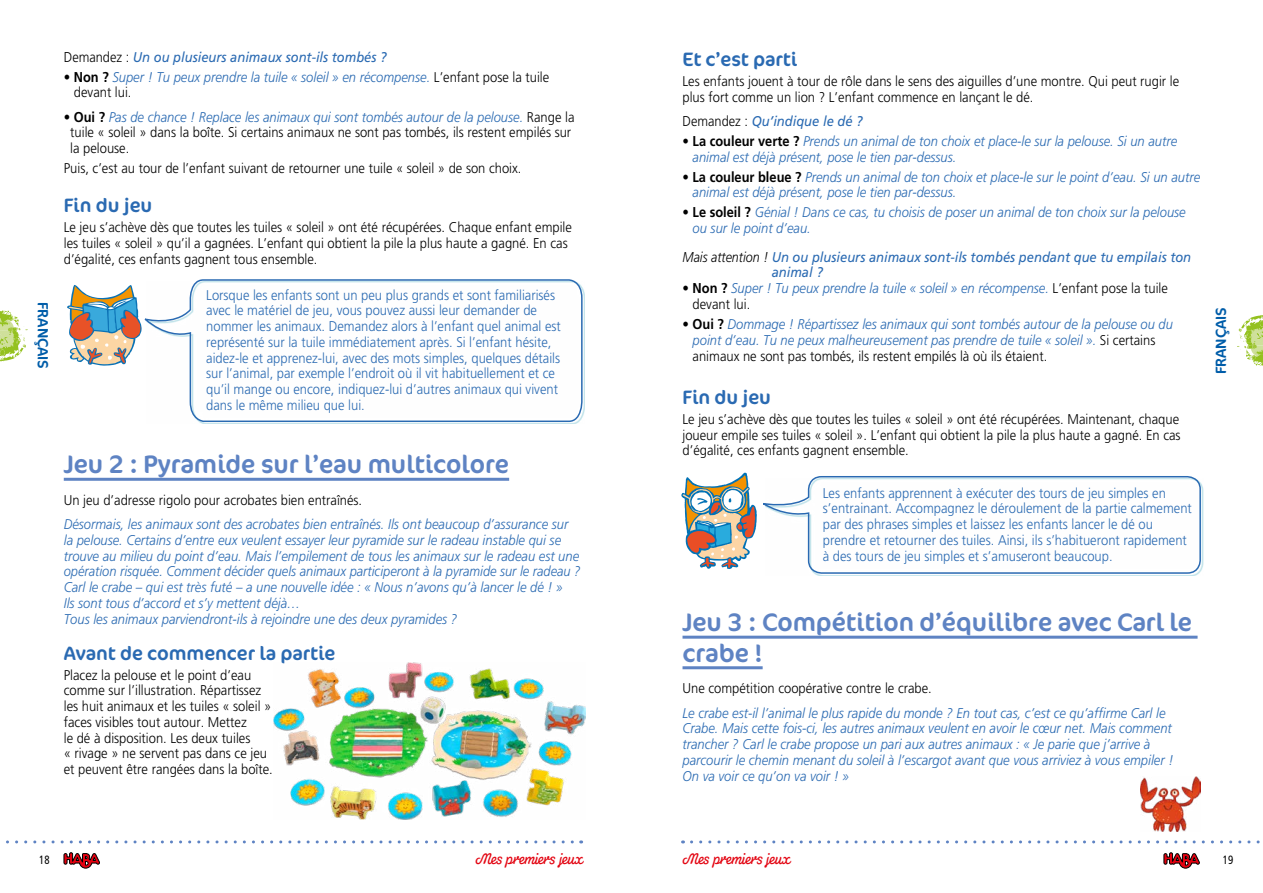
<style>
.page{position:relative;width:1263px;height:893px;background:#fff}
.page>*{position:absolute;margin:0;border:0;box-sizing:border-box;transform-origin:0 0}
.t1{font:25.5px/30.6px "Cocon";color:#5e83c3}
.t2{font:19.5px "Cocon";color:#2a6ab2}
.t3{font:15px "Susa";color:#e30613;scale:.9 1}
.t4{font:15px "Cocon";color:#005da9}
.t5{font:italic 300 14.1px/15.8px "Frutiger LT";color:#2a6ab2;scale:.92 1}
.t6{font:300 14.1px/15.8px "Frutiger LT";color:#000;scale:.92 1}
.t7{font:300 14.1px/15.8px "Frutiger LT";color:#2a6ab2;scale:.92 1}
.t8{font:italic 14.1px/15.8px "Frutiger LT";color:#2a6ab2;scale:.92 1}
.t9{font:condensed 12px "Frutiger LT";color:#000;scale:.9 1}
.s1{font-weight:300;font-style:normal;font-size:14.25px;color:#000}
.s2{font-style:normal;color:#000}
.s3{font-weight:700;font-style:normal;font-size:14.25px;color:#000}
.s4{font-weight:700;font-size:14.25px}
.s5{font-style:italic;color:#2a6ab2}
.s6{font-weight:300;font-size:14.25px;color:#000}
</style>
<div class="page">
<svg style="left:691px;top:840px;width:569px;height:3px"></svg>
<svg style="left:6px;top:840px;width:576px;height:3px"></svg>
<svg style="left:1237px;top:315px;width:26px;height:51px"></svg>
<svg style="left:0;top:310px;width:28px;height:52px"></svg>
<svg style="left:1164px;top:852px;width:36px;height:16px"></svg>
<svg style="left:64px;top:852px;width:36px;height:16px"></svg>
<svg style="left:144px;top:279px;width:439px;height:144px"></svg>
<svg style="left:681px;top:473px;width:521px;height:101px"></svg>
<img style="left:274px;top:662px;width:312px;height:157px">
<svg style="left:67px;top:285px;width:75px;height:81px"></svg>
<img style="left:1140px;top:776px;width:60px;height:55px">
<hr style="left:64px;top:478px;width:445px;height:3px;background:#5e83c3">
<hr style="left:682px;top:636px;width:515px;height:3px;background:#5e83c3">
<hr style="left:682px;top:666px;width:81px;height:3px;background:#5e83c3">
<p class="t4" style="left:52px;top:302px;width:69px;rotate:90deg">FRANÇAIS</p>
<p class="t8" style="left:64px;top:49px;width:352px"><span class="s1">Demandez :</span> Un ou plusieurs animaux sont-ils tombés ?</p>
<p class="t5" style="left:74px;top:69px;width:518px;text-indent:-10px"><span class="s2">•</span> <span class="s3">Non ?</span> Super ! Tu peux prendre la tuile « soleil » en récompense. <span class="s2">L’enfant pose la tuile devant lui.</span></p>
<p class="t6" style="left:70px;top:109px;width:549px;text-indent:-6px">• <span class="s4">Oui ?</span> <span class="s5">Pas de chance ! Replace les animaux qui sont tombés autour de la pelouse.</span> Range la tuile « soleil » dans la boîte. Si certains animaux ne sont pas tombés, ils restent empilés sur la pelouse.</p>
<p class="t6" style="left:64px;top:161px;width:499px">Puis, c’est au tour de l’enfant suivant de retourner une tuile « soleil » de son choix.</p>
<h2 class="t2" style="left:64px;top:194px;width:90px">Fin du jeu</h2>
<p class="t6" style="left:64px;top:220px;width:554px">Le jeu s’achève dès que toutes les tuiles « soleil » ont été récupérées. Chaque enfant empile les tuiles « soleil » qu’il a gagnées. L’enfant qui obtient la pile la plus haute a gagné. En cas d’égalité, ces enfants gagnent tous ensemble.</p>
<p class="t7" style="left:206px;top:287px;width:387px">Lorsque les enfants sont un peu plus grands et sont familiarisés avec le matériel de jeu, vous pouvez aussi leur demander de nommer les animaux. Demandez alors à l’enfant quel animal est représenté sur la tuile immédiatement après. Si l’enfant hésite, aidez-le et apprenez-lui, avec des mots simples, quelques détails sur l’animal, par exemple l’endroit où il vit habituellement et ce qu’il mange ou encore, indiquez-lui d’autres animaux qui vivent dans le même milieu que lui.</p>
<h1 class="t1" style="left:64px;top:450px;width:447px">Jeu 2 : Pyramide sur l’eau multicolore</h1>
<p class="t6" style="left:64px;top:492px;width:326px">Un jeu d’adresse rigolo pour acrobates bien entraînés.</p>
<p class="t5" style="left:64px;top:516px;width:563px">Désormais, les animaux sont des acrobates bien entraînés. Ils ont beaucoup d’assurance sur la pelouse. Certains d’entre eux veulent essayer leur pyramide sur le radeau instable qui se trouve au milieu du point d’eau. Mais l’empilement de tous les animaux sur le radeau est une opération risquée. Comment décider quels animaux participeront à la pyramide sur le radeau ?<br>Carl le crabe – qui est très futé – a une nouvelle idée : « Nous n’avons qu’à lancer le dé ! »<br>Ils sont tous d’accord et s’y mettent déjà…<br>Tous les animaux parviendront-ils à rejoindre une des deux pyramides ?</p>
<h2 class="t2" style="left:64px;top:641px;width:273px">Avant de commencer la partie</h2>
<p class="t6" style="left:64px;top:667px;width:229px">Placez la pelouse et le point d’eau comme sur l’illustration. Répartissez les huit animaux et les tuiles « soleil » faces visibles tout autour. Mettez<br>le dé à disposition. Les deux tuiles<br>« rivage » ne servent pas dans ce jeu et peuvent être rangées dans la boîte.</p>
<h2 class="t2" style="left:682px;top:48px;width:116px">Et c’est parti</h2>
<p class="t6" style="left:682px;top:73px;width:541px">Les enfants jouent à tour de rôle dans le sens des aiguilles d’une montre. Qui peut rugir le plus fort comme un lion ? L’enfant commence en lançant le dé.</p>
<p class="t8" style="left:682px;top:113px;width:197px"><span class="s1">Demandez :</span> Qu’indique le dé ?</p>
<p class="t5" style="left:693px;top:133px;width:528px;text-indent:-10px"><span class="s2">•</span> <span class="s3">La couleur verte ?</span> Prends un animal de ton choix et place-le sur la pelouse. Si un autre animal est déjà présent, pose le tien par-dessus.</p>
<p class="t5" style="left:692px;top:169px;width:553px;text-indent:-10px"><span class="s2">•</span> <span class="s3">La couleur bleue ?</span> Prends un animal de ton choix et place-le sur le point d’eau. Si un autre animal est déjà présent, pose le tien par-dessus.</p>
<p class="t5" style="left:693px;top:205px;width:537px;text-indent:-10px"><span class="s2">•</span> <span class="s3">Le soleil ?</span> Génial ! Dans ce cas, tu choisis de poser un animal de ton choix sur la pelouse ou sur le point d’eau.</p>
<p class="t8" style="left:772px;top:249px;width:457px;text-indent:-89px"><span class="s6">Mais attention !</span> Un ou plusieurs animaux sont-ils tombés pendant que tu empilais ton animal ?</p>
<p class="t5" style="left:693px;top:281px;width:518px;text-indent:-10px"><span class="s2">•</span> <span class="s3">Non ?</span> Super ! Tu peux prendre la tuile « soleil » en récompense. <span class="s2">L’enfant pose la tuile devant lui.</span></p>
<p class="t5" style="left:693px;top:316px;width:524px;text-indent:-10px"><span class="s2">•</span> <span class="s3">Oui ?</span> Dommage ! Répartissez les animaux qui sont tombés autour de la pelouse ou du point d’eau. Tu ne peux malheureusement pas prendre de tuile « soleil ». <span class="s2">Si certains animaux ne sont pas tombés, ils restent empilés là où ils étaient.</span></p>
<h2 class="t2" style="left:682px;top:386px;width:90px">Fin du jeu</h2>
<p class="t6" style="left:682px;top:411px;width:543px;text-align:justify">Le jeu s’achève dès que toutes les tuiles « soleil » ont été récupérées. Maintenant, chaque joueur empile ses tuiles « soleil ». L’enfant qui obtient la pile la plus haute a gagné. En cas d’égalité, ces enfants gagnent ensemble.</p>
<p class="t7" style="left:823px;top:485px;width:403px">Les enfants apprennent à exécuter des tours de jeu simples en s’entrainant. Accompagnez le déroulement de la partie calmement par des phrases simples et laissez les enfants lancer le dé ou prendre et retourner des tuiles. Ainsi, ils s’habitueront rapidement à des tours de jeu simples et s’amuseront beaucoup.</p>
<p class="t4" style="left:1212px;top:374px;width:69px;rotate:-90deg">FRANÇAIS</p>
<h1 class="t1" style="left:682px;top:608px;width:511px">Jeu 3 : Compétition d’équilibre avec Carl le crabe !</h1>
<p class="t6" style="left:682px;top:681px;width:273px">Une compétition coopérative contre le crabe.</p>
<p class="t5" style="left:682px;top:705px;width:535px">Le crabe est-il l’animal le plus rapide du monde ? En tout cas, c’est ce qu’affirme Carl le Crabe. Mais cette fois-ci, les autres animaux veulent en avoir le cœur net. Mais comment trancher ? Carl le crabe propose un pari aux autres animaux : « Je parie que j’arrive à parcourir le chemin menant du soleil à l’escargot avant que vous arriviez à vous empiler !<br>On va voir ce qu’on va voir ! »</p>
<p class="t9" style="left:39px;top:853px;width:13px">18</p>
<p class="t3" style="left:475px;top:849px;width:121px">Mes premiers jeux</p>
<p class="t3" style="left:682px;top:849px;width:121px">Mes premiers jeux</p>
<p class="t9" style="left:1223px;top:853px;width:13px">19</p>
</div>
